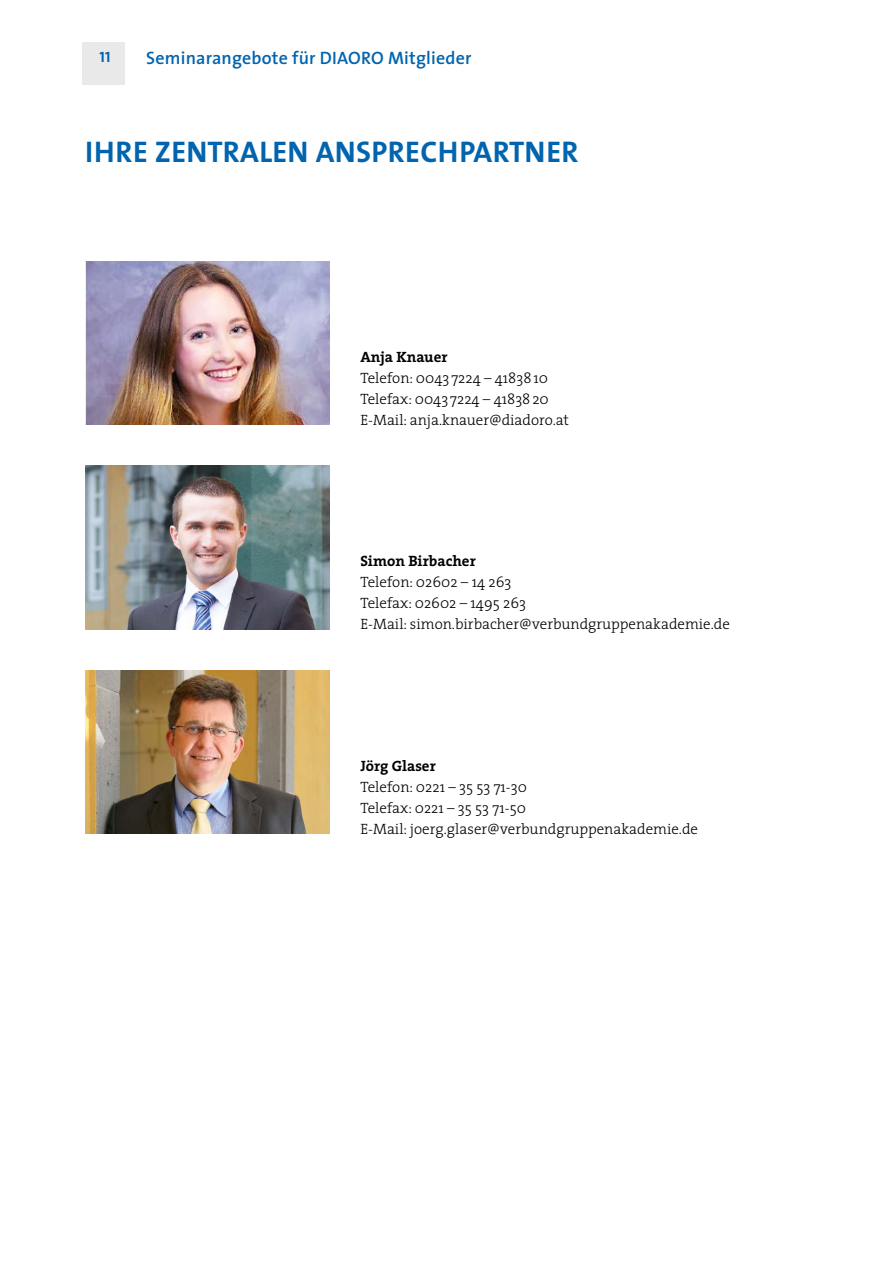
<style>
.page{position:relative;width:893px;height:1263px;background:#fff}
.page>*{position:absolute;margin:0;border:0;box-sizing:border-box;transform-origin:0 0}
.t1{font:700 30px "The Sans";letter-spacing:.01em;color:#0064af}
.t2{font:600 18px "The Sans";letter-spacing:.01em;color:#0064af}
.t3{font:300 15px/21px "The Serif";color:#000}
.t4{font:700 15px "The Serif";color:#000}
.t5{font:15px "The Sans Bold Caps";color:#0064af}
</style>
<div class="page">
<div style="left:82px;top:43px;width:43px;height:42px;background:#e9e9e9"></div>
<img style="left:85px;top:466px;width:244px;height:163px">
<img style="left:85px;top:261px;width:244px;height:164px">
<img style="left:85px;top:670px;width:244px;height:163px">
<p class="t5" style="left:100px;top:44px;width:12px">11</p>
<p class="t2" style="left:146px;top:43px;width:327px">Seminarangebote für DIAORO Mitglieder</p>
<h1 class="t1" style="left:85px;top:127px;width:495px">IHRE ZENTRALEN ANSPRECHPARTNER</h1>
<p class="t4" style="left:360px;top:344px;width:89px">Anja Knauer</p>
<p class="t3" style="left:360px;top:367px;width:210px">Telefon: 0043 7224 – 4183810<br>Telefax: 0043 7224 – 4183820<br>E-Mail: anja.knauer@diadoro.at</p>
<p class="t4" style="left:360px;top:548px;width:117px">Simon Birbacher</p>
<p class="t3" style="left:360px;top:571px;width:371px">Telefon: 02602 – 14 263<br>Telefax: 02602 – 1495 263<br>E-Mail: simon.birbacher@verbundgruppenakademie.de</p>
<p class="t4" style="left:360px;top:753px;width:77px">Jörg Glaser</p>
<p class="t3" style="left:360px;top:775px;width:339px">Telefon: 0221 – 35 53 71-30<br>Telefax: 0221 – 35 53 71-50<br>E-Mail: joerg.glaser@verbundgruppenakademie.de</p>
</div>
